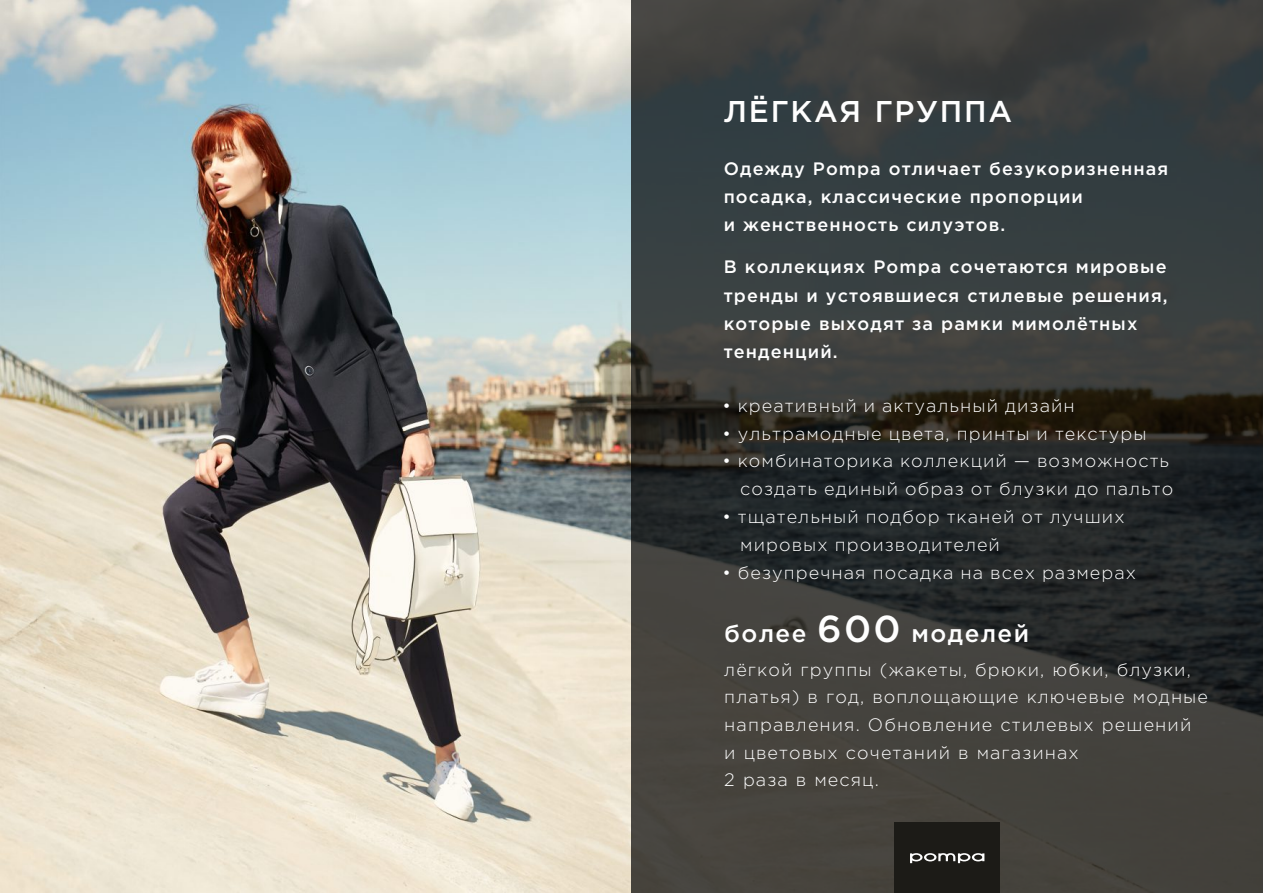
<style>
.page{position:relative;width:1263px;height:893px;background:#fff}
.page>*{position:absolute;margin:0;border:0;box-sizing:border-box;transform-origin:0 0}
.t1{font:500 30px "Gotham Pro";letter-spacing:.06em;color:#fefefe}
.t2{font:500 24.3px "Gotham Pro";letter-spacing:.06em;color:#fefefe}
.t3{font:300 18px/27.6px "Gotham Pro";letter-spacing:.06em;color:#fefefe}
.t4{font:500 18px/28.2px "Gotham Pro";letter-spacing:.06em;color:#fefefe}
.s1{font-size:37.5px}
</style>
<div class="page">
<img style="left:0;top:0;width:631px;height:893px">
<div style="left:631px;top:0;width:632px;height:893px;background:#000;opacity:.7"></div>
<div style="left:894px;top:822px;width:106px;height:71px;background:#1c1b17"></div>
<svg style="left:910px;top:853px;width:74px;height:10px"></svg>
<h1 class="t1" style="left:724px;top:100px;width:290px">ЛЁГКАЯ ГРУППА</h1>
<p class="t4" style="left:724px;top:155px;width:446px">Одежду Pompa отличает безукоризненная посадка, классические пропорции<br>и женственность силуэтов.</p>
<p class="t4" style="left:724px;top:254px;width:445px">В коллекциях Pompa сочетаются мировые тренды и устоявшиеся стилевые решения, которые выходят за рамки мимолётных тенденций.</p>
<p class="t3" style="left:722px;top:393px;width:354px">• креативный и актуальный дизайн</p>
<p class="t3" style="left:722px;top:421px;width:426px">• ультрамодные цвета, принты и текстуры</p>
<p class="t3" style="left:722px;top:448px;width:452px;text-align:right">• комбинаторика коллекций — возможность создать единый образ от блузки до пальто</p>
<p class="t3" style="left:740px;top:504px;width:386px;text-indent:-18px">• тщательный подбор тканей от лучших мировых производителей</p>
<p class="t3" style="left:722px;top:560px;width:415px">• безупречная посадка на всех размерах</p>
<h2 class="t2" style="left:724px;top:625px;width:306px">более <span class="s1">600</span> моделей</h2>
<p class="t3" style="left:724px;top:657px;width:485px">лёгкой группы (жакеты, брюки, юбки, блузки, платья) в год, воплощающие ключевые модные направления. Обновление стилевых решений<br>и цветовых сочетаний в магазинах<br>2 раза в месяц.</p>
</div>
